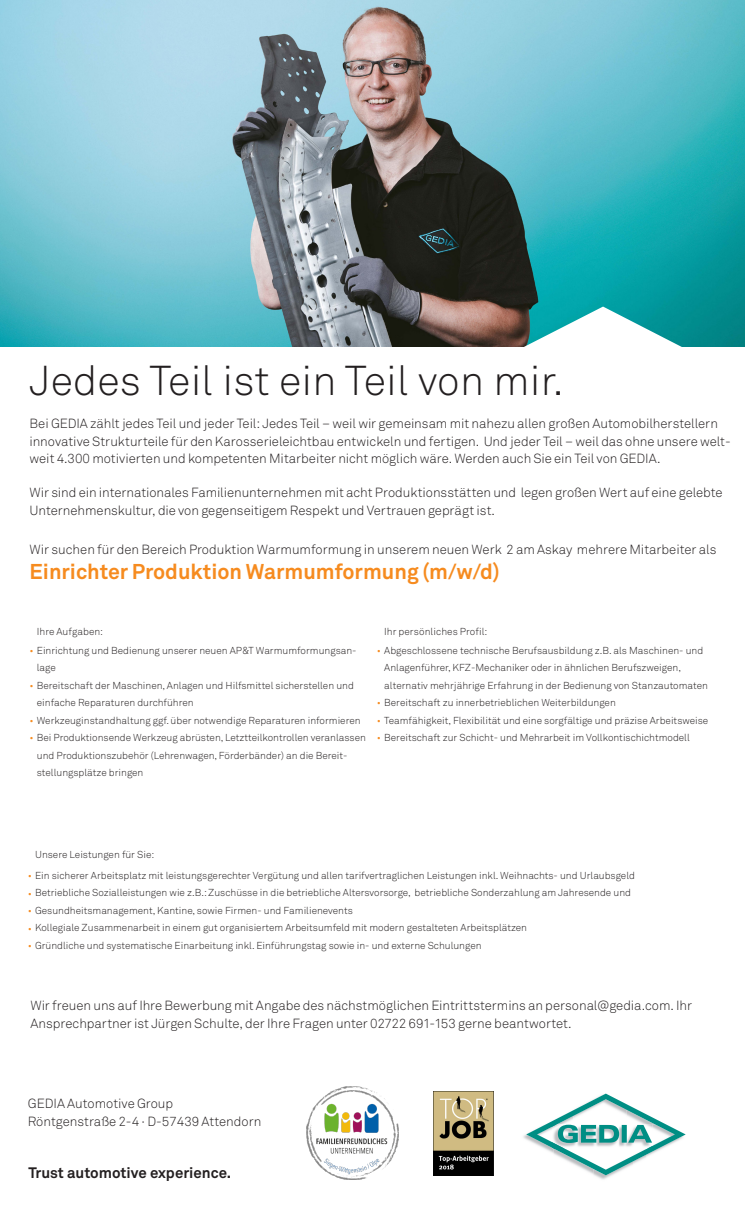
<style>
.page{position:relative;width:745px;height:1205px;background:#fff}
.page>*{position:absolute;margin:0;border:0;box-sizing:border-box;transform-origin:0 0}
.t1{font:300 41.25px "Akkurat Std";letter-spacing:.005em;color:#231f20}
.Impressum_Light-7_5p{font:700 21.25px "Akkurat Std";color:#f68b1f}
.t2{font:700 15px "Akkurat Std";color:#231f20}
.Impressum_Light-7_5p-2{font:300 13.12px/17.5px "Akkurat Std";letter-spacing:-.005em;color:#231f20}
.Impressum_Light-7_5p-3{font:300 10px/17.5px "Akkurat Std";color:#231f20}
.s1{color:#f68b1f}
</style>
<div class="page">
<img style="left:594px;top:1175px;width:18px;height:5px">
<svg style="left:526px;top:1093px;width:159px;height:82px"></svg>
<img style="left:433px;top:1091px;width:60px;height:84px">
<img style="left:0;top:0;width:744px;height:347px">
<svg style="left:521px;top:306px;width:162px;height:41px"></svg>
<img style="left:306px;top:1086px;width:92px;height:93px">
<p class="t1" style="left:30px;top:356px;width:535px">Jedes Teil ist ein Teil von mir.</p>
<p class="Impressum_Light-7_5p-2" style="left:30px;top:415px;width:702px">Bei GEDIA zählt jedes Teil und jeder Teil: Jedes Teil – weil wir gemeinsam mit nahezu allen großen Automobilherstellern innovative Strukturteile für den Karosserieleichtbau entwickeln und fertigen. Und jeder Teil – weil das ohne unsere welt&shy;weit 4.300 motivierten und kompetenten Mitarbeiter nicht möglich wäre. Werden auch Sie ein Teil von GEDIA.</p>
<p class="Impressum_Light-7_5p-2" style="left:30px;top:484px;width:694px">Wir sind ein internationales Familienunternehmen mit acht Produktionsstätten und legen großen Wert auf eine gelebte<br>Unternehmenskultur, die von gegenseitigem Respekt und Vertrauen geprägt ist.</p>
<p class="Impressum_Light-7_5p-2" style="left:30px;top:540px;width:688px">Wir suchen für den Bereich Produktion Warmumformung in unserem neuen Werk 2 am Askay mehrere Mitarbeiter als</p>
<p class="Impressum_Light-7_5p" style="left:30px;top:559px;width:471px">Einrichter Produktion Warmumformung (m/w/d)</p>
<p class="Impressum_Light-7_5p-3" style="left:37px;top:623px;width:68px">Ihre Aufgaben:</p>
<p class="Impressum_Light-7_5p-3" style="left:384px;top:623px;width:105px">Ihr persönliches Profil:</p>
<p class="Impressum_Light-7_5p-3" style="left:37px;top:641px;width:321px;text-indent:-7px"><span class="s1">•</span> Einrichtung und Bedienung unserer neuen AP&amp;T Warmumformungsan&shy;lage</p>
<p class="Impressum_Light-7_5p-3" style="left:37px;top:676px;width:318px;text-indent:-7px"><span class="s1">•</span> Bereitschaft der Maschinen, Anlagen und Hilfsmittel sicherstellen und einfache Reparaturen durchführen</p>
<p class="Impressum_Light-7_5p-3" style="left:30px;top:711px;width:332px"><span class="s1">•</span> Werkzeuginstandhaltung ggf. über notwendige Reparaturen informieren</p>
<p class="Impressum_Light-7_5p-3" style="left:37px;top:729px;width:330px;text-indent:-7px"><span class="s1">•</span> Bei Produktionsende Werkzeug abrüsten, Letztteilkontrollen veranlassen und Produktionszubehör (Lehrenwagen, Förderbänder) an die Bereit&shy;stellungsplätze bringen</p>
<p class="Impressum_Light-7_5p-3" style="left:384px;top:641px;width:320px;text-indent:-7px"><span class="s1">•</span> Abgeschlossene technische Berufsausbildung z.B. als Maschinen- und<br>Anlagenführer, KFZ-Mechaniker oder in ähnlichen Berufszweigen,</p>
<p class="Impressum_Light-7_5p-3" style="left:384px;top:676px;width:325px">alternativ mehrjährige Erfahrung in der Bedienung von Stanzautomaten</p>
<p class="Impressum_Light-7_5p-3" style="left:376px;top:694px;width:240px"><span class="s1">•</span> Bereitschaft zu innerbetrieblichen Weiterbildungen</p>
<p class="Impressum_Light-7_5p-3" style="left:376px;top:711px;width:333px"><span class="s1">•</span> Teamfähigkeit, Flexibilität und eine sorgfältige und präzise Arbeitsweise</p>
<p class="Impressum_Light-7_5p-3" style="left:376px;top:729px;width:314px"><span class="s1">•</span> Bereitschaft zur Schicht- und Mehrarbeit im Vollkontischichtmodell</p>
<p class="Impressum_Light-7_5p-3" style="left:35px;top:845px;width:121px">Unsere Leistungen für Sie:</p>
<p class="Impressum_Light-7_5p-3" style="left:28px;top:866px;width:608px"><span class="s1">•</span> Ein sicherer Arbeitsplatz mit leistungsgerechter Vergütung und allen tarifvertraglichen Leistungen inkl. Weihnachts- und Urlaubsgeld</p>
<p class="Impressum_Light-7_5p-3" style="left:28px;top:884px;width:604px"><span class="s1">•</span> Betriebliche Sozialleistungen wie z.B.: Zuschüsse in die betriebliche Altersvorsorge, betriebliche Sonderzahlung am Jahresende und</p>
<p class="Impressum_Light-7_5p-3" style="left:28px;top:901px;width:326px"><span class="s1">•</span> Gesundheitsmanagement, Kantine, sowie Firmen- und Familienevents</p>
<p class="Impressum_Light-7_5p-3" style="left:28px;top:919px;width:500px"><span class="s1">•</span> Kollegiale Zusammenarbeit in einem gut organisiertem Arbeitsumfeld mit modern gestalteten Arbeitsplätzen</p>
<p class="Impressum_Light-7_5p-3" style="left:28px;top:936px;width:455px"><span class="s1">•</span> Gründliche und systematische Einarbeitung inkl. Einführungstag sowie in- und externe Schulungen</p>
<p class="Impressum_Light-7_5p-2" style="left:30px;top:997px;width:662px">Wir freuen uns auf Ihre Bewerbung mit Angabe des nächstmöglichen Eintrittstermins an personal@gedia.com. Ihr<br>Ansprechpartner ist Jürgen Schulte, der Ihre Fragen unter 02722 691-153 gerne beantwortet.</p>
<p class="Impressum_Light-7_5p-2" style="left:28px;top:1095px;width:235px">GEDIA Automotive Group<br>Röntgenstraße 2-4 · D-57439 Attendorn</p>
<p class="t2" style="left:28px;top:1163px;width:204px">Trust automotive experience.</p>
</div>
